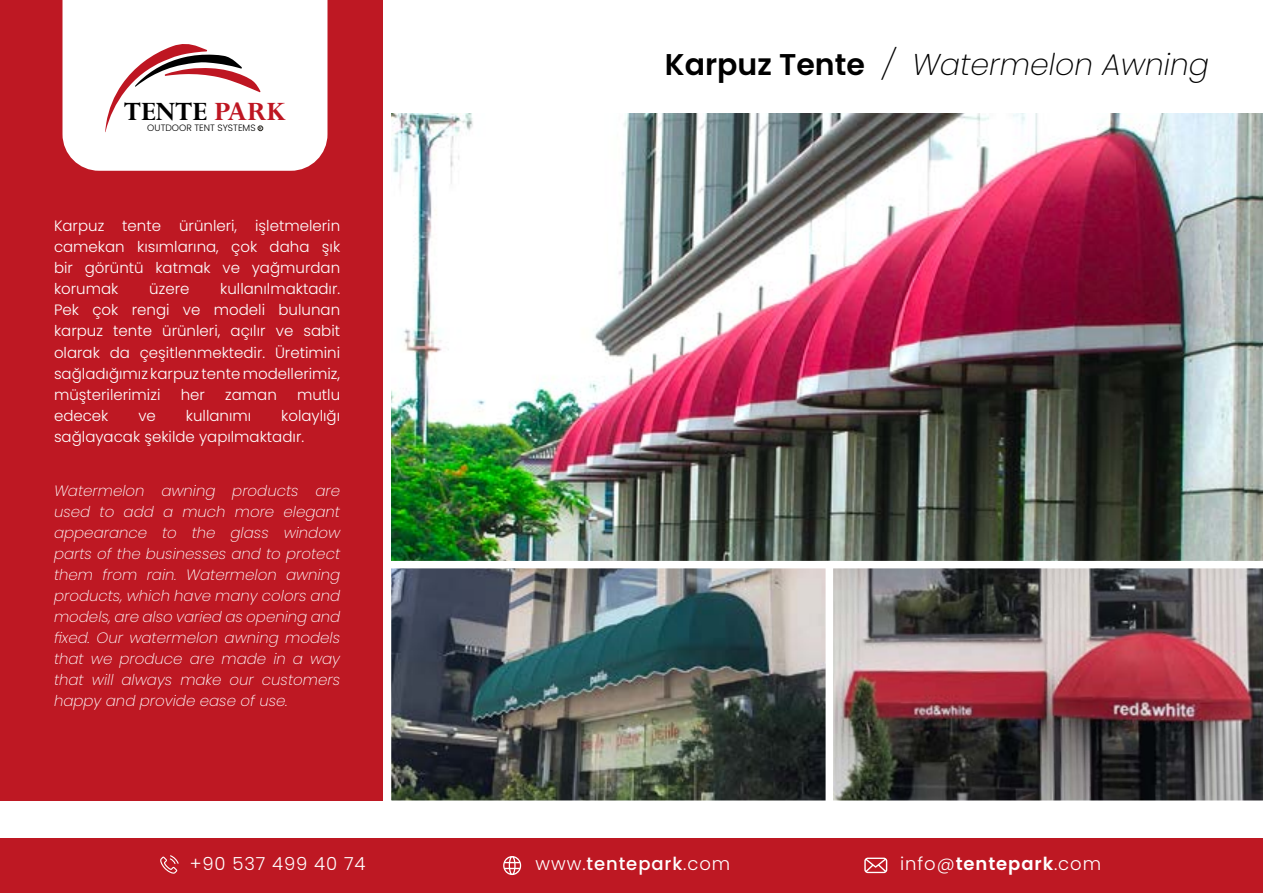
<style>
.page{position:relative;width:1263px;height:893px;background:#fff}
.page>*{position:absolute;margin:0;border:0;box-sizing:border-box;transform-origin:0 0}
.t1{font:italic 200 30px "Poppins";color:#000}
.t2{font:700 29.55px "Perpetua";color:#000}
.t3{font:300 18px "Poppins";letter-spacing:.05em;color:#fff}
.t4{font:500 18px "Poppins";letter-spacing:.05em;color:#fff}
.t5{font:300 15px/21px "Poppins";color:#fff;text-align:justify}
.t6{font:italic 200 15px/21px "Poppins";color:#fff;text-align:justify}
.t7{font:300 9.15px "Poppins";color:#000}
.s1{color:#be1622}
.s2{font-weight:600;font-style:normal}
.s3{font-weight:300}
.s4{font-weight:600}
</style>
<div class="page">
<div style="left:0;top:839px;width:1263px;height:54px;background:#be1823"></div>
<img style="left:391px;top:114px;width:872px;height:443px">
<svg style="left:864px;top:858px;width:23px;height:15px"></svg>
<svg style="left:503px;top:856px;width:18px;height:19px"></svg>
<svg style="left:160px;top:855px;width:19px;height:19px"></svg>
<div style="left:0;top:0;width:383px;height:800px;background:#be1823"></div>
<img style="left:380px;top:557px;width:442px;height:244px">
<img style="left:822px;top:557px;width:441px;height:244px">
<div style="left:63px;top:0;width:264px;height:171px;background:#fff"></div>
<svg style="left:105px;top:43px;width:158px;height:89px;background:#ebd7d8"></svg>
<h2 class="t2" style="left:124px;top:93px;width:163px">TENTE <span class="s1">PARK</span></h2>
<p class="t7" style="left:147px;top:123px;width:110px">OUTDOOR TENT SYSTEMS</p>
<p class="t5" style="left:54px;top:216px;width:288px">Karpuz tente ürünleri, işletmelerin camekan kısımlarına, çok daha şık bir görüntü katmak ve yağmurdan korumak</p>
<p class="t5" style="left:54px;top:279px;width:288px;text-indent:166px">kullanılmaktadır.<br>Pek çok rengi ve modeli bulunan karpuz tente ürünleri, açılır ve sabit olarak da çeşitlenmektedir. Üretimini sağladığımız karpuz tente modellerimiz, müşterilerimizi</p>
<p class="t5" style="left:149px;top:279px;width:42px">üzere</p>
<p class="t5" style="left:181px;top:384px;width:26px">her</p>
<p class="t5" style="left:225px;top:384px;width:53px">zaman</p>
<p class="t5" style="left:297px;top:384px;width:45px">mutlu</p>
<p class="t5" style="left:54px;top:405px;width:288px;text-indent:227px">kolaylığı sağlayacak şekilde yapılmaktadır.</p>
<p class="t6" style="left:54px;top:480px;width:288px">Watermelon awning products are used to add a much more elegant appearance to the glass window parts of the businesses and to protect them from rain. Watermelon awning products, which have many colors and models, are also varied as opening and fixed. Our watermelon awning models that we produce are made in a way that will always make our customers happy and provide ease of use.</p>
<p class="t5" style="left:54px;top:405px;width:56px">edecek</p>
<p class="t5" style="left:138px;top:405px;width:19px">ve</p>
<p class="t5" style="left:186px;top:405px;width:67px">kullanımı</p>
<h1 class="t1" style="left:665px;top:47px;width:546px"><span class="s2">Karpuz Tente</span> / Watermelon Awning</h1>
<p class="t3" style="left:190px;top:854px;width:177px">+90 537 499 40 74</p>
<p class="t4" style="left:536px;top:854px;width:196px"><span class="s3">www.</span>tentepark<span class="s3">.com</span></p>
<p class="t3" style="left:900px;top:854px;width:202px">info@<span class="s4">tentepark</span>.com</p>
</div>
